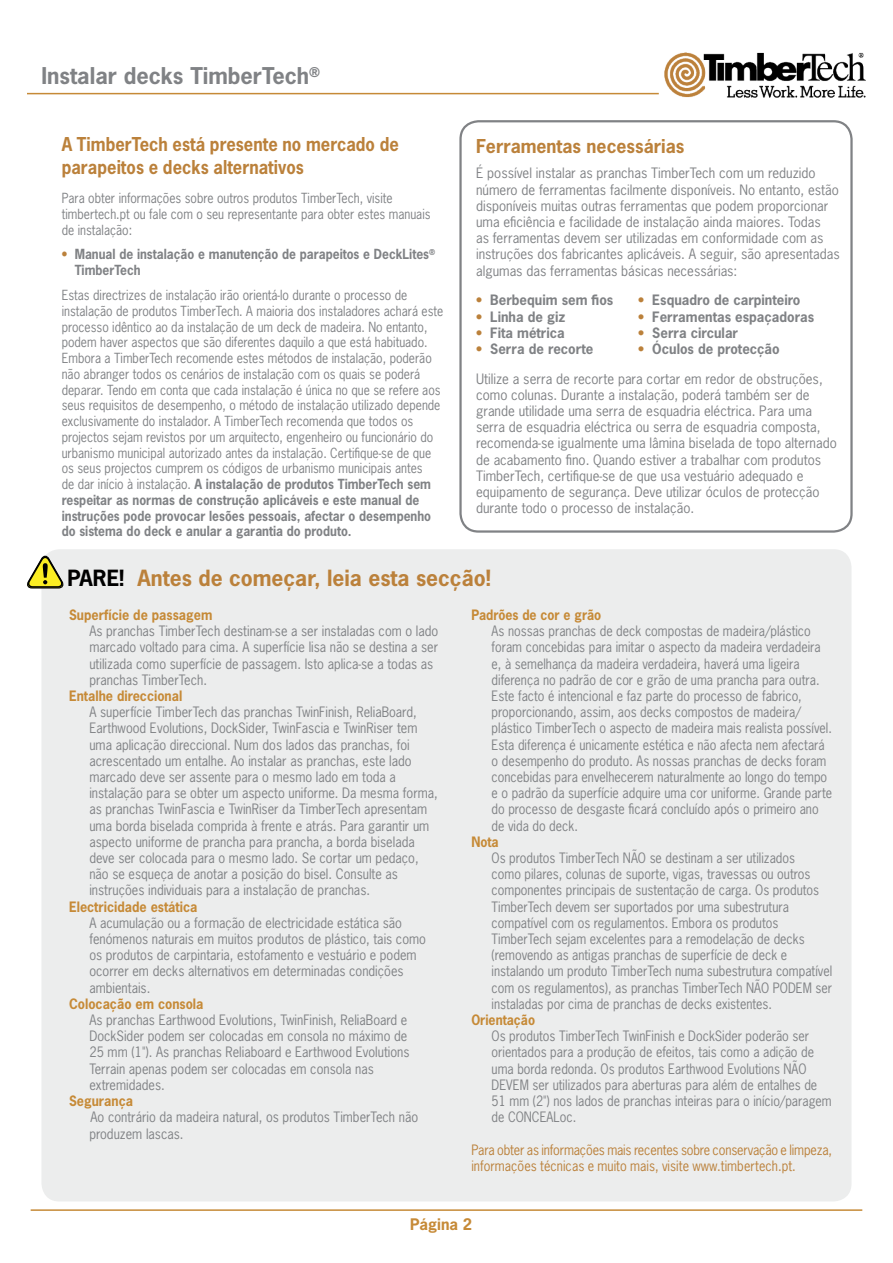
<style>
.page{position:relative;width:893px;height:1263px;background:#fff}
.page>*{position:absolute;margin:0;border:0;box-sizing:border-box;transform-origin:0 0}
.t1{font:700 21.75px "News Gothic Std";color:#808285}
.t2{font:700 21px "News Gothic Std";color:#bb813b}
.t3{font:700 18px/23.2px "News Gothic Std";letter-spacing:.005em;color:#bb813b;scale:.92 1}
.t4{font:700 18px "News Gothic Std";letter-spacing:.005em;color:#bb813b}
.t5{font:700 15px "News Gothic Std";color:#c68a37}
.t6{font:13.5px/16.2px "News Gothic Std";color:#808285;scale:.92 1}
.t7{font:13.5px/16.2px "News Gothic Std";color:#808285;scale:.94 1}
.t8{font:13.5px/16.2px "News Gothic Std";color:#808285}
.t9{font:700 13.5px "News Gothic Std";color:#808285}
.t10{font:13.5px/16.2px "News Gothic Std";letter-spacing:-.015em;color:#bb813b;scale:.93 1}
.t11{font:700 13.5px "News Gothic Std";color:#c68a37;scale:.94 1}
.t12{font:700 13.5px "News Gothic Std";color:#c68a37;scale:.92 1}
.t13{font:13.2px/15.8px "News Gothic Std";color:#808285;scale:.92 1}
.t14{font:700 13.2px/15.8px "News Gothic Std";color:#808285;scale:.92 1}
.s1{color:#bb813b}
.s2{font-weight:700}
.s3{font-weight:700;color:#bb813b}
.s4{color:#000}
</style>
<div class="page">
<hr style="left:27px;top:93px;width:632px;height:1px;background:#c68a37">
<hr style="left:31px;top:1209px;width:831px;height:2px;background:#c68a37">
<img style="left:664px;top:52px;width:201px;height:45px">
<div style="left:41px;top:549px;width:810px;height:652px;background:#eceded;border-radius:18px"></div>
<div style="left:459px;top:120px;width:394px;height:413px;border:2px solid #808285;border-radius:18px"></div>
<svg style="left:27px;top:555px;width:37px;height:34px"></svg>
<h1 class="t1" style="left:41px;top:62px;width:280px">Instalar decks TimberTech<sup>®</sup></h1>
<h3 class="t3" style="left:62px;top:132px;width:368px">A TimberTech está presente no mercado de parapeitos e decks alternativos</h3>
<p class="t13" style="left:62px;top:190px;width:402px">Para obter informações sobre outros produtos TimberTech, visite timbertech.pt ou fale com o seu representante para obter estes manuais de instalação:</p>
<p class="t14" style="left:75px;top:246px;width:393px;text-indent:-13px"><span class="s1">•</span> Manual de instalação e manutenção de parapeitos e DeckLites<sup>®<br></sup>TimberTech</p>
<p class="t13" style="left:62px;top:287px;width:416px">Estas directrizes de instalação irão orientá-lo durante o processo de instalação de produtos TimberTech. A maioria dos instaladores achará este processo idêntico ao da instalação de um deck de madeira. No entanto, podem haver aspectos que são diferentes daquilo a que está habituado.<br>Embora a TimberTech recomende estes métodos de instalação, poderão não abranger todos os cenários de instalação com os quais se poderá deparar. Tendo em conta que cada instalação é única no que se refere aos seus requisitos de desempenho, o método de instalação utilizado depende exclusivamente do instalador. A TimberTech recomenda que todos os projectos sejam revistos por um arquitecto, engenheiro ou funcionário do urbanismo municipal autorizado antes da instalação. Certifique-se de que os seus projectos cumprem os códigos de urbanismo municipais antes<br>de dar início à instalação. <span class="s2">A instalação de produtos TimberTech sem respeitar as normas de construção aplicáveis e este manual de instruções pode provocar lesões pessoais, afectar o desempenho do sistema do deck e anular a garantia do produto.</span></p>
<h3 class="t4" style="left:476px;top:134px;width:210px">Ferramentas necessárias</h3>
<p class="t8" style="left:476px;top:165px;width:365px">É possível instalar as pranchas TimberTech com um reduzido número de ferramentas facilmente disponíveis. No entanto, estão disponíveis muitas outras ferramentas que podem proporcionar uma eficiência e facilidade de instalação ainda maiores. Todas<br>as ferramentas devem ser utilizadas em conformidade com as instruções dos fabricantes aplicáveis. A seguir, são apresentadas algumas das ferramentas básicas necessárias:</p>
<p class="t9" style="left:476px;top:291px;width:139px"><span class="s1">•</span> Berbequim sem fios</p>
<p class="t9" style="left:638px;top:291px;width:164px"><span class="s1">•</span> Esquadro de carpinteiro</p>
<p class="t9" style="left:476px;top:307px;width:91px"><span class="s1">•</span> Linha de giz</p>
<p class="t9" style="left:638px;top:307px;width:178px"><span class="s1">•</span> Ferramentas espaçadoras</p>
<p class="t9" style="left:476px;top:324px;width:90px"><span class="s1">•</span> Fita métrica</p>
<p class="t9" style="left:638px;top:324px;width:102px"><span class="s1">•</span> Serra circular</p>
<p class="t9" style="left:476px;top:340px;width:119px"><span class="s1">•</span> Serra de recorte</p>
<p class="t8" style="left:476px;top:334px;width:348px;line-height:29.7px;text-indent:162px"><span class="s3">•</span> <span class="s2">Óculos de protecção<br></span>Utilize a serra de recorte para cortar em redor de obstruções,</p>
<p class="t8" style="left:476px;top:387px;width:362px">como colunas. Durante a instalação, poderá também ser de grande utilidade uma serra de esquadria eléctrica. Para uma serra de esquadria eléctrica ou serra de esquadria composta, recomenda-se igualmente uma lâmina biselada de topo alternado de acabamento fino. Quando estiver a trabalhar com produtos TimberTech, certifique-se de que usa vestuário adequado e equipamento de segurança. Deve utilizar óculos de protecção durante todo o processo de instalação.</p>
<h2 class="t2" style="left:67px;top:564px;width:425px"><span class="s4">PARE!</span> Antes de começar, leia esta secção!</h2>
<p class="t11" style="left:69px;top:606px;width:154px">Superfície de passagem</p>
<p class="t7" style="left:89px;top:623px;width:373px">As pranchas TimberTech destinam-se a ser instaladas com o lado marcado voltado para cima. A superfície lisa não se destina a ser utilizada como superfície de passagem. Isto aplica-se a todas as pranchas TimberTech.</p>
<p class="t11" style="left:69px;top:687px;width:122px">Entalhe direccional</p>
<p class="t7" style="left:89px;top:704px;width:372px">A superfície TimberTech das pranchas TwinFinish, ReliaBoard, Earthwood Evolutions, DockSider, TwinFascia e TwinRiser tem uma aplicação direccional. Num dos lados das pranchas, foi acrescentado um entalhe. Ao instalar as pranchas, este lado marcado deve ser assente para o mesmo lado em toda a instalação para se obter um aspecto uniforme. Da mesma forma, as pranchas TwinFascia e TwinRiser da TimberTech apresentam uma borda biselada comprida à frente e atrás. Para garantir um aspecto uniforme de prancha para prancha, a borda biselada deve ser colocada para o mesmo lado. Se cortar um pedaço, não se esqueça de anotar a posição do bisel. Consulte as instruções individuais para a instalação de pranchas.</p>
<p class="t11" style="left:69px;top:898px;width:138px">Electricidade estática</p>
<p class="t7" style="left:89px;top:914px;width:360px">A acumulação ou a formação de electricidade estática são fenómenos naturais em muitos produtos de plástico, tais como os produtos de carpintaria, estofamento e vestuário e podem ocorrer em decks alternativos em determinadas condições ambientais.</p>
<p class="t11" style="left:69px;top:995px;width:144px">Colocação em consola</p>
<p class="t7" style="left:89px;top:1012px;width:342px">As pranchas Earthwood Evolutions, TwinFinish, ReliaBoard e DockSider podem ser colocadas em consola no máximo de 25 mm (1"). As pranchas Reliaboard e Earthwood Evolutions Terrain apenas podem ser colocadas em consola nas extremidades.</p>
<p class="t11" style="left:69px;top:1092px;width:70px">Segurança</p>
<p class="t7" style="left:89px;top:1109px;width:351px">Ao contrário da madeira natural, os produtos TimberTech não produzem lascas.</p>
<p class="t12" style="left:471px;top:606px;width:143px">Padrões de cor e grão</p>
<p class="t6" style="left:492px;top:623px;width:372px">As nossas pranchas de deck compostas de madeira/plástico foram concebidas para imitar o aspecto da madeira verdadeira e, à semelhança da madeira verdadeira, haverá uma ligeira diferença no padrão de cor e grão de uma prancha para outra.<br>Este facto é intencional e faz parte do processo de fabrico, proporcionando, assim, aos decks compostos de madeira/ plástico TimberTech o aspecto de madeira mais realista possível.<br>Esta diferença é unicamente estética e não afecta nem afectará o desempenho do produto. As nossas pranchas de decks foram concebidas para envelhecerem naturalmente ao longo do tempo e o padrão da superfície adquire uma cor uniforme. Grande parte do processo de desgaste ficará concluído após o primeiro ano de vida do deck.</p>
<p class="t12" style="left:471px;top:833px;width:31px">Nota</p>
<p class="t6" style="left:492px;top:850px;width:372px">Os produtos TimberTech NÃO se destinam a ser utilizados<br>como pilares, colunas de suporte, vigas, travessas ou outros componentes principais de sustentação de carga. Os produtos TimberTech devem ser suportados por uma subestrutura compatível com os regulamentos. Embora os produtos TimberTech sejam excelentes para a remodelação de decks (removendo as antigas pranchas de superfície de deck e instalando um produto TimberTech numa subestrutura compatível com os regulamentos), as pranchas TimberTech NÃO PODEM ser instaladas por cima de pranchas de decks existentes.</p>
<p class="t12" style="left:471px;top:1011px;width:71px">Orientação</p>
<p class="t6" style="left:492px;top:1028px;width:371px">Os produtos TimberTech TwinFinish e DockSider poderão ser orientados para a produção de efeitos, tais como a adição de uma borda redonda. Os produtos Earthwood Evolutions NÃO DEVEM ser utilizados para aberturas para além de entalhes de 51 mm (2") nos lados de pranchas inteiras para o início/paragem de CONCEALoc.</p>
<p class="t10" style="left:471px;top:1141px;width:389px">Para obter as informações mais recentes sobre conservação e limpeza, informações técnicas e muito mais, visite www.timbertech.pt.</p>
<p class="t5" style="left:410px;top:1214px;width:63px">Página 2</p>
</div>
